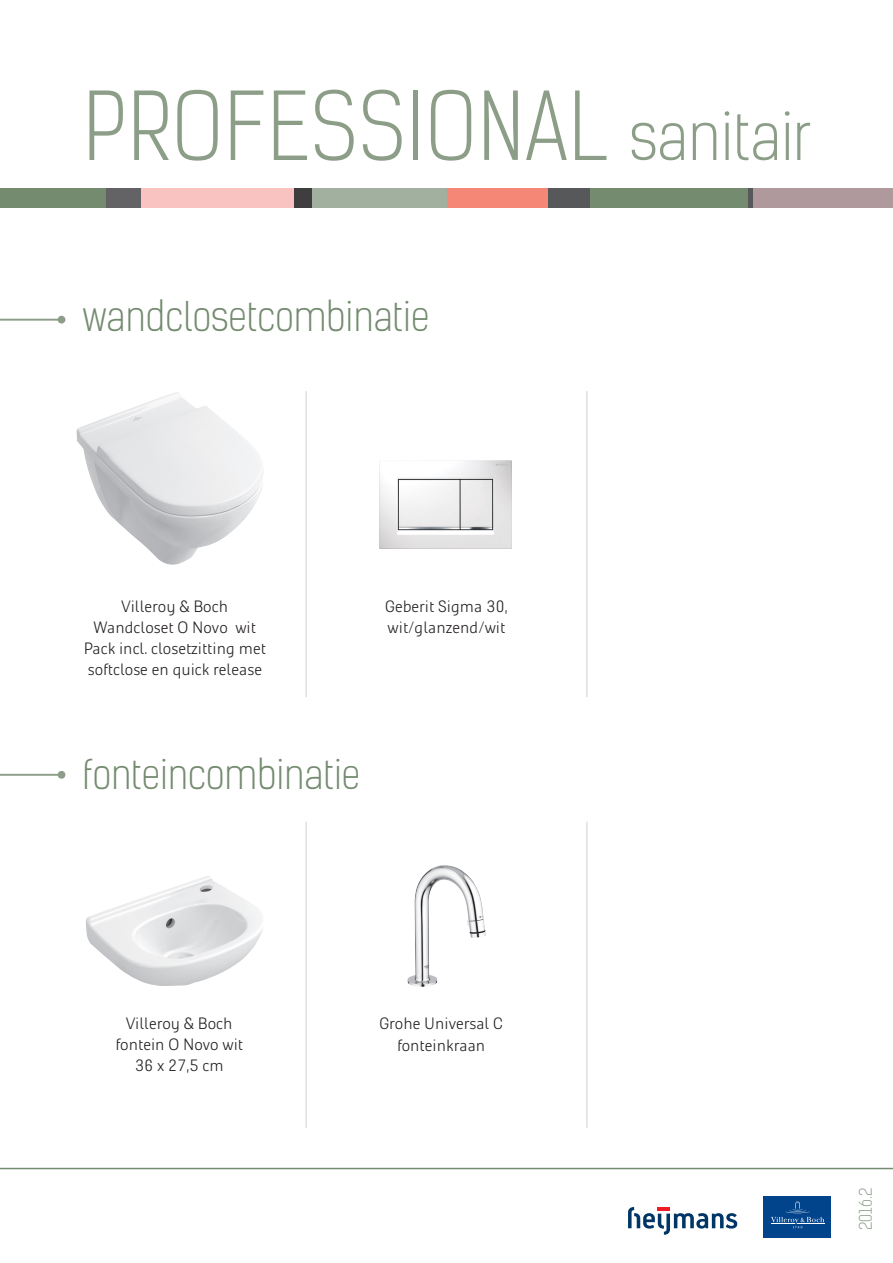
<style>
.page{position:relative;width:893px;height:1263px;background:#fff}
.page>*{position:absolute;margin:0;border:0;box-sizing:border-box;transform-origin:0 0}
.t1{font:300 90px "Kelson Sans";letter-spacing:.015em;color:#8c9e87}
.t2{font:300 39px "Kelson Sans";color:#748b70}
.t3{font:300 16.5px/21px "Heijmans";color:#231f20;text-align:center}
.t4{font:300 16.5px "Kelson Sans";color:#8c9e87}
.s1{font-size:63px}
</style>
<div class="page">
<hr style="left:0;top:319px;width:62px;height:2px;background:#8c9e87">
<div style="left:58px;top:316px;width:7px;height:8px;background:#8c9e87;border-radius:50%"></div>
<hr style="left:0;top:774px;width:62px;height:2px;background:#8c9e87">
<div style="left:58px;top:771px;width:7px;height:8px;background:#8c9e87;border-radius:50%"></div>
<hr style="left:305px;top:391px;width:2px;height:306px;background:#e0e1df">
<hr style="left:305px;top:822px;width:2px;height:306px;background:#e0e1df">
<hr style="left:586px;top:391px;width:2px;height:306px;background:#e0e1df">
<hr style="left:586px;top:822px;width:2px;height:306px;background:#e0e1df">
<img style="left:407px;top:865px;width:79px;height:122px">
<hr style="left:0;top:1168px;width:893px;height:1px;background:#748b70">
<img style="left:76px;top:392px;width:188px;height:173px">
<img style="left:86px;top:876px;width:177px;height:110px">
<img style="left:379px;top:460px;width:133px;height:89px">
<div style="left:446px;top:188px;width:102px;height:19px;background:#f48776"></div>
<div style="left:548px;top:188px;width:42px;height:19px;background:#57585a"></div>
<div style="left:293px;top:188px;width:19px;height:19px;background:#3e3e3f"></div>
<div style="left:753px;top:188px;width:140px;height:19px;background:#b0999c"></div>
<div style="left:0;top:188px;width:106px;height:19px;background:#748b70"></div>
<div style="left:312px;top:188px;width:134px;height:19px;background:#a2b19f"></div>
<div style="left:590px;top:188px;width:158px;height:19px;background:#748b70"></div>
<div style="left:140px;top:188px;width:153px;height:19px;background:#f9c3c1"></div>
<div style="left:106px;top:188px;width:34px;height:19px;background:#636366"></div>
<div style="left:748px;top:188px;width:5px;height:19px;background:#57585a"></div>
<svg style="left:628px;top:1207px;width:110px;height:28px"></svg>
<div style="left:764px;top:1196px;width:67px;height:41px;background:#01448c"></div>
<svg style="left:771px;top:1201px;width:53px;height:27px"></svg>
<h1 class="t1" style="left:83px;top:72px;width:730px">PROFESSIONAL <span class="s1">sanitair</span></h1>
<h2 class="t2" style="left:83px;top:293px;width:348px">wandclosetcombinatie</h2>
<p class="t3" style="left:84px;top:596px;width:184px">Villeroy &amp; Boch<br>Wandcloset O Novo wit<br>Pack incl. closetzitting met softclose en quick release</p>
<p class="t3" style="left:385px;top:596px;width:124px;text-align:left">Geberit Sigma 30, wit/glanzend/wit</p>
<h2 class="t2" style="left:83px;top:751px;width:279px">fonteincombinatie</h2>
<p class="t3" style="left:116px;top:1013px;width:129px">Villeroy &amp; Boch fontein O Novo wit<br>36 x 27,5 cm</p>
<p class="t3" style="left:379px;top:1013px;width:125px;line-height:21.6px">Grohe Universal C fonteinkraan</p>
<p class="t4" style="left:856px;top:1230px;width:44px;rotate:-90deg">2016.2</p>
</div>
